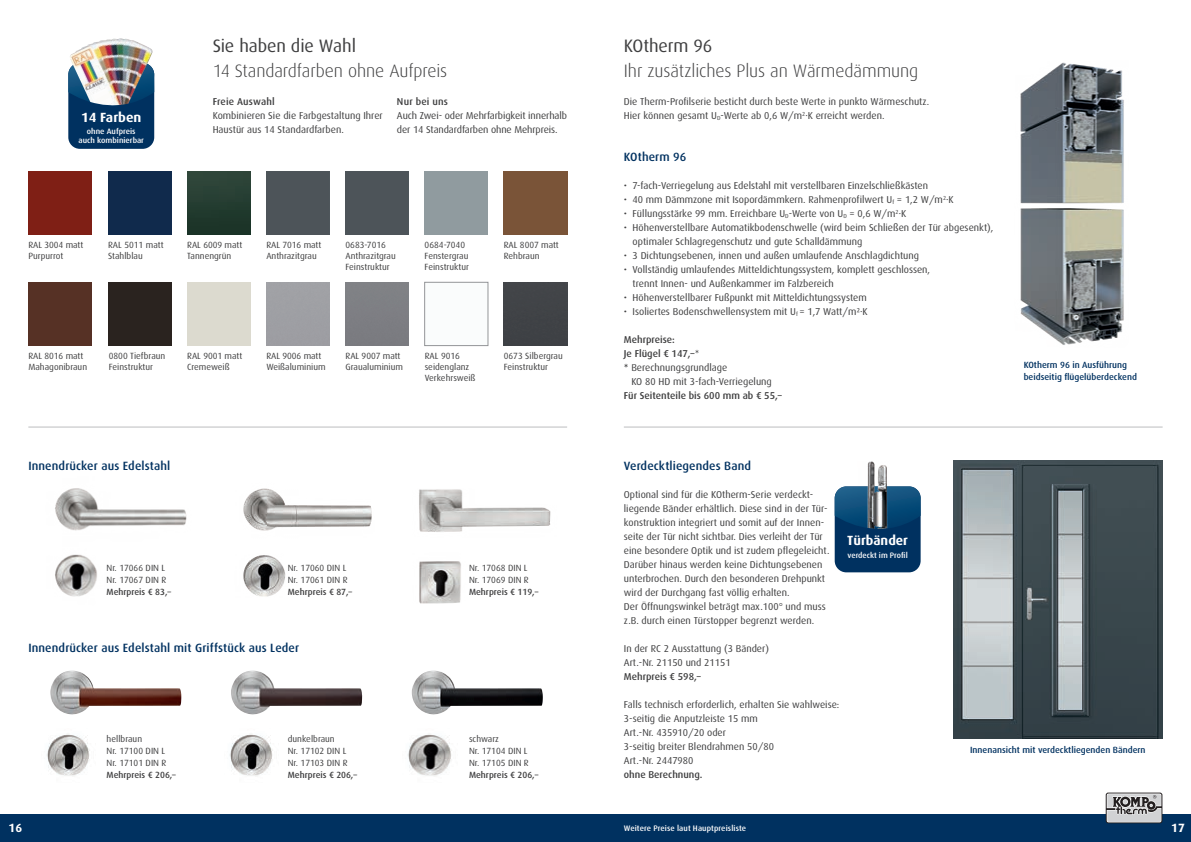
<style>
.page{position:relative;width:1191px;height:842px;background:#fff}
.page>*{position:absolute;margin:0;border:0;box-sizing:border-box;transform-origin:0 0}
.t1{font:300 18px "Dax";letter-spacing:-.005em;color:#3e3e3f}
.t2{font:18px "Dax";letter-spacing:-.005em;color:#3e3e3f}
.t3{font:700 13.3px "Dax";color:#fff}
.t4{font:500 12px "Dax";letter-spacing:.01em;color:#003160}
.t5{font:700 12px "Dax";color:#fff}
.t6{font:10px/14px "Dax";color:#3e3e3f}
.t7{font:500 10px "Dax";color:#3e3e3f}
.t8{font:500 10px "Dax";letter-spacing:.02em;color:#3e3e3f}
.t9{font:9px/11.2px "Dax";color:#3e3e3f}
.t10{font:500 9px "Dax";color:#3e3e3f}
.t11{font:500 9px/12px "Dax";color:#003160}
.t12{font:500 8px "Dax";letter-spacing:.015em;color:#fff}
.t13{font:500 7.9px/9.5px "Dax";color:#fff;text-align:center}
.s1{font-size:5.8px}
.s2{font-family:"DIN";font-weight:300}
.s3{font-family:"DIN"}
</style>
<div class="page">
<div style="left:0;top:814px;width:1191px;height:28px;background:#003160"></div>
<img style="left:1020px;top:62px;width:104px;height:283px">
<svg style="left:68px;top:68px;width:87px;height:81px;background:#0a3a67"></svg>
<img style="left:70px;top:38px;width:82px;height:69px">
<div style="left:28px;top:171px;width:64px;height:64px;background:#7f1f15"></div>
<div style="left:108px;top:171px;width:63px;height:64px;background:#102a4c"></div>
<img style="left:187px;top:171px;width:63px;height:64px">
<div style="left:424px;top:282px;width:64px;height:64px;background:#fafcfc;border:1px solid #939598"></div>
<div style="left:504px;top:282px;width:63px;height:64px;background:#414347"></div>
<div style="left:504px;top:171px;width:63px;height:64px;background:#7a5438"></div>
<div style="left:28px;top:282px;width:64px;height:64px;background:#563125"></div>
<div style="left:108px;top:282px;width:63px;height:64px;background:#2a231f"></div>
<div style="left:345px;top:171px;width:64px;height:64px;background:#4d5459"></div>
<div style="left:266px;top:171px;width:64px;height:64px;background:#4d5459"></div>
<img style="left:55px;top:488px;width:132px;height:109px">
<img style="left:243px;top:488px;width:129px;height:109px">
<img style="left:419px;top:489px;width:132px;height:114px">
<img style="left:50px;top:670px;width:131px;height:45px">
<img style="left:46px;top:734px;width:44px;height:42px">
<img style="left:231px;top:670px;width:131px;height:45px">
<img style="left:229px;top:734px;width:44px;height:42px">
<img style="left:412px;top:670px;width:131px;height:45px">
<img style="left:407px;top:734px;width:45px;height:42px">
<hr style="left:28px;top:427px;width:539px;height:1px;background:#bcbdc0">
<hr style="left:624px;top:427px;width:538px;height:1px;background:#bcbdc0">
<svg style="left:834px;top:486px;width:87px;height:87px;background:#10416d"></svg>
<img style="left:842px;top:461px;width:65px;height:74px">
<img style="left:953px;top:461px;width:209px;height:278px">
<svg style="left:1105px;top:792px;width:57px;height:31px"></svg>
<svg style="left:1106px;top:793px;width:55px;height:29px;background:#a6a5a6"></svg>
<h2 class="t3" style="left:81px;top:109px;width:62px">14 Farben</h2>
<p class="t13" style="left:78px;top:126px;width:67px">ohne Aufpreis auch kombinierbar</p>
<h1 class="t2" style="left:213px;top:36px;width:145px">Sie haben die Wahl</h1>
<h1 class="t1" style="left:213px;top:61px;width:236px">14 Standardfarben ohne Aufpreis</h1>
<p class="t7" style="left:213px;top:96px;width:64px">Freie Auswahl</p>
<p class="t6" style="left:213px;top:109px;width:172px">Kombinieren Sie die Farbgestaltung Ihrer<br>Haustür aus 14 Standardfarben.</p>
<p class="t8" style="left:397px;top:96px;width:52px">Nur bei uns</p>
<p class="t6" style="left:397px;top:109px;width:172px">Auch Zwei- oder Mehrfarbigkeit innerhalb der 14 Standardfarben ohne Mehrpreis.</p>
<p class="t9" style="left:28px;top:239px;width:56px">RAL 3004 matt<br>Purpurrot</p>
<p class="t9" style="left:108px;top:239px;width:57px">RAL 5011 matt<br>Stahlblau</p>
<p class="t9" style="left:187px;top:239px;width:56px">RAL 6009 matt<br>Tannengrün</p>
<p class="t9" style="left:266px;top:239px;width:56px">RAL 7016 matt<br>Anthrazitgrau</p>
<p class="t9" style="left:345px;top:239px;width:52px">0683-7016<br>Anthrazitgrau<br>Feinstruktur</p>
<p class="t9" style="left:424px;top:239px;width:46px">0684-7040<br>Fenstergrau<br>Feinstruktur</p>
<p class="t9" style="left:504px;top:239px;width:56px">RAL 8007 matt<br>Rehbraun</p>
<p class="t9" style="left:28px;top:350px;width:60px">RAL 8016 matt<br>Mahagonibraun</p>
<p class="t9" style="left:109px;top:350px;width:58px">0800 Tiefbraun<br>Feinstruktur</p>
<p class="t9" style="left:187px;top:350px;width:56px">RAL 9001 matt<br>Cremeweiß</p>
<p class="t9" style="left:345px;top:350px;width:59px">RAL 9007 matt<br>Graualuminium</p>
<p class="t9" style="left:266px;top:350px;width:61px">RAL 9006 matt<br>Weißaluminium</p>
<p class="t9" style="left:425px;top:350px;width:52px">RAL 9016 seidenglanz<br>Verkehrsweiß</p>
<p class="t9" style="left:504px;top:350px;width:61px">0673 Silbergrau<br>Feinstruktur</p>
<p class="t4" style="left:28px;top:459px;width:143px">Innendrücker aus Edelstahl</p>
<p class="t9" style="left:107px;top:562px;width:61px;line-height:12px">Nr. 17066 DIN L<br>Nr. 17067 DIN R</p>
<p class="t10" style="left:107px;top:587px;width:66px">Mehrpreis € 83,–</p>
<p class="t9" style="left:288px;top:562px;width:61px;line-height:12px">Nr. 17060 DIN L<br>Nr. 17061 DIN R</p>
<p class="t10" style="left:288px;top:587px;width:66px">Mehrpreis € 87,–</p>
<p class="t9" style="left:469px;top:562px;width:61px;line-height:12px">Nr. 17068 DIN L<br>Nr. 17069 DIN R</p>
<p class="t10" style="left:469px;top:587px;width:71px">Mehrpreis € 119,–</p>
<p class="t4" style="left:28px;top:641px;width:272px">Innendrücker aus Edelstahl mit Griffstück aus Leder</p>
<p class="t9" style="left:107px;top:732px;width:61px;line-height:12px">hellbraun<br>Nr. 17100 DIN L<br>Nr. 17101 DIN R</p>
<p class="t10" style="left:107px;top:769px;width:71px">Mehrpreis € 206,–</p>
<p class="t9" style="left:288px;top:732px;width:61px;line-height:12px">dunkelbraun<br>Nr. 17102 DIN L<br>Nr. 17103 DIN R</p>
<p class="t10" style="left:288px;top:769px;width:71px">Mehrpreis € 206,–</p>
<p class="t9" style="left:469px;top:732px;width:61px;line-height:12px">schwarz<br>Nr. 17104 DIN L<br>Nr. 17105 DIN R</p>
<p class="t10" style="left:469px;top:769px;width:71px">Mehrpreis € 206,–</p>
<h1 class="t2" style="left:624px;top:36px;width:90px">KOtherm 96</h1>
<h1 class="t1" style="left:624px;top:61px;width:296px">Ihr zusätzliches Plus an Wärmedämmung</h1>
<p class="t6" style="left:624px;top:95px;width:307px">Die Therm-Profilserie besticht durch beste Werte in punkto Wärmeschutz.<br>Hier können gesamt U<span class="s1">D</span>-Werte ab 0,6 W/m<sup>2</sup>·K erreicht werden.</p>
<p class="t4" style="left:624px;top:150px;width:64px">KOtherm 96</p>
<p class="t6" style="left:624px;top:179px;width:306px">• 7-fach-Verriegelung aus Edelstahl mit verstellbaren Einzelschließkästen</p>
<p class="t6" style="left:624px;top:193px;width:331px">• 40 mm Dämmzone mit Isopordämmkern. Rahmenprofilwert U<span class="s1">f</span> = 1,2 W/m<sup>2</sup>·K</p>
<p class="t6" style="left:624px;top:207px;width:284px">• Füllungsstärke 99 mm. Erreichbare U<span class="s1">D</span>-Werte von U<span class="s1">D</span> = 0,6 W/m<sup>2</sup>·K</p>
<p class="t6" style="left:632px;top:221px;width:362px;text-indent:-9px">• Höhenverstellbare Automatikbodenschwelle (wird beim Schließen der Tür abgesenkt), optimaler Schlagregenschutz und gute Schalldämmung</p>
<p class="t6" style="left:624px;top:249px;width:297px">• 3 Dichtungsebenen, innen und außen umlaufende Anschlagdichtung</p>
<p class="t6" style="left:632px;top:263px;width:299px;text-indent:-9px">• Vollständig umlaufendes Mitteldichtungssystem, komplett geschlossen, trennt Innen- und Außenkammer im Falzbereich</p>
<p class="t6" style="left:624px;top:291px;width:244px">• Höhenverstellbarer Fußpunkt mit Mitteldichtungssystem</p>
<p class="t6" style="left:624px;top:305px;width:245px">• Isoliertes Bodenschwellensystem mit U<span class="s1">f</span> = 1,7 Watt/m²·K</p>
<p class="t7" style="left:624px;top:334px;width:53px">Mehrpreise:</p>
<p class="t7" style="left:624px;top:348px;width:77px">Je Flügel € 147,–<span class="s2">*</span></p>
<p class="t6" style="left:624px;top:361px;width:105px"><span class="s3">*</span> Berechnungsgrundlage</p>
<p class="t6" style="left:631px;top:375px;width:142px">KO 80 HD mit 3-fach-Verriegelung</p>
<p class="t7" style="left:624px;top:390px;width:160px">Für Seitenteile bis 600 mm ab € 55,–</p>
<p class="t11" style="left:1023px;top:359px;width:115px">KOtherm 96 in Ausführung beidseitig flügelüberdeckend</p>
<p class="t4" style="left:624px;top:459px;width:129px">Verdecktliegendes Band</p>
<p class="t6" style="left:624px;top:488px;width:207px">Optional sind für die KOtherm-Serie verdeckt&shy;liegende Bänder erhältlich. Diese sind in der Tür&shy;konstruktion integriert und somit auf der Innen&shy;seite der Tür nicht sichtbar. Dies verleiht der Tür eine besondere Optik und ist zudem pflegeleicht.<br>Darüber hinaus werden keine Dichtungsebenen unterbrochen. Durch den besonderen Drehpunkt wird der Durchgang fast völlig erhalten.<br>Der Öffnungswinkel beträgt max.100° und muss z.B. durch einen Türstopper begrenzt werden.</p>
<p class="t6" style="left:624px;top:642px;width:147px">In der RC 2 Ausstattung (3 Bänder)<br>Art.-Nr. 21150 und 21151</p>
<p class="t7" style="left:624px;top:671px;width:79px">Mehrpreis € 598,–</p>
<p class="t6" style="left:624px;top:698px;width:217px">Falls technisch erforderlich, erhalten Sie wahlweise:<br>3-seitig die Anputzleiste 15 mm<br>Art.-Nr. 435910/20 oder<br>3-seitig breiter Blendrahmen 50/80<br>Art.-Nr. 2447980</p>
<p class="t7" style="left:624px;top:769px;width:80px">ohne Berechnung.</p>
<h2 class="t3" style="left:847px;top:533px;width:62px">Türbänder</h2>
<p class="t13" style="left:847px;top:550px;width:62px">verdeckt im Profil</p>
<p class="t11" style="left:970px;top:744px;width:177px">Innenansicht mit verdecktliegenden Bändern</p>
<p class="t5" style="left:9px;top:821px;width:15px">16</p>
<p class="t5" style="left:1171px;top:821px;width:15px">17</p>
<p class="t12" style="left:624px;top:824px;width:124px">Weitere Preise laut Hauptpreisliste</p>
</div>
